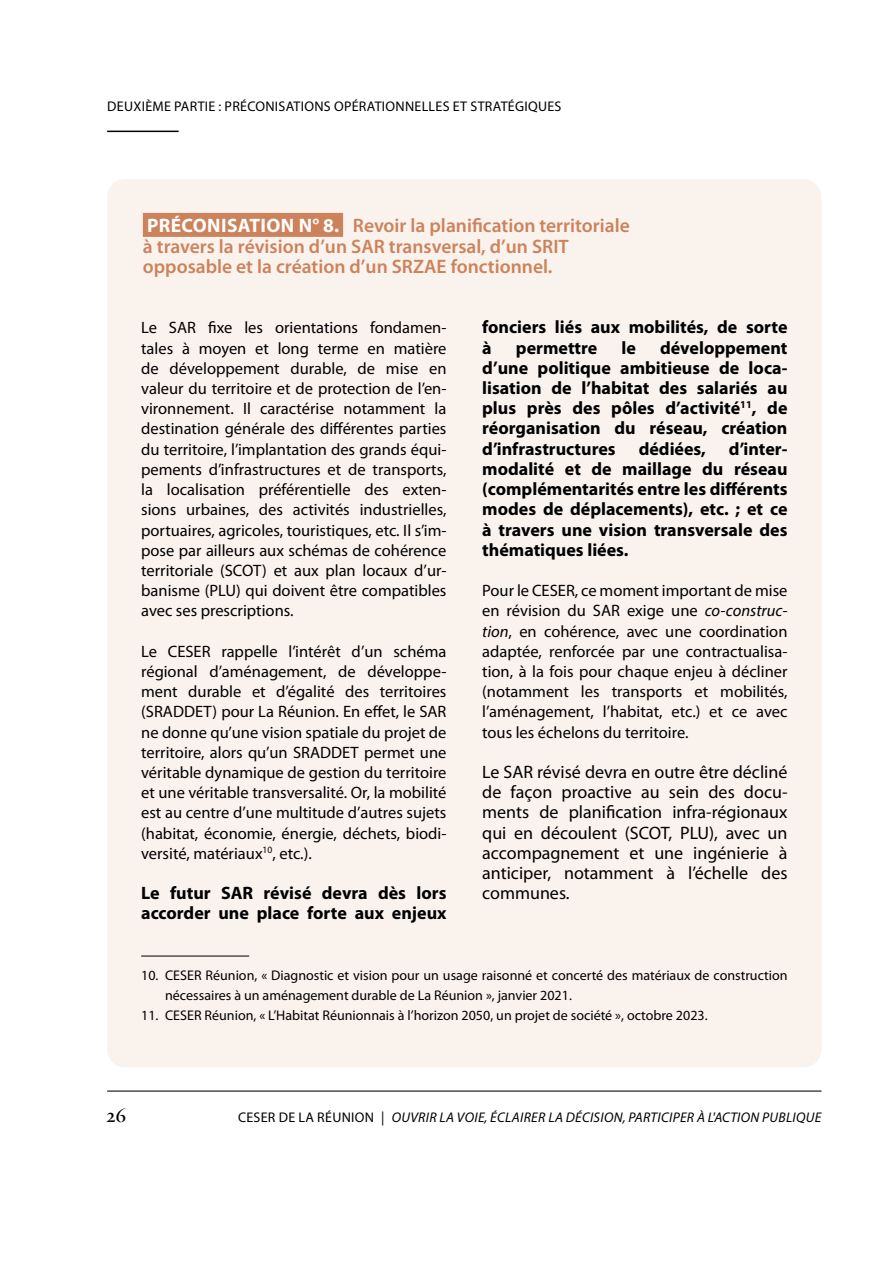
<style>
.page{position:relative;width:893px;height:1263px;background:#fff}
.page>*{position:absolute;margin:0;border:0;box-sizing:border-box;transform-origin:0 0}
.t1{font:21px "Hoefler Titlingpro";color:#000}
.Intertitre_Myriad{font:600 19.5px/20.2px "Myriad Pro";color:#cc835c}
.t2{font:700 18px/20.2px "Myriad Pro";color:#000}
.t3{font:18px/20.2px "Myriad Pro";color:#000;text-align:justify}
.t4{font:16.5px/20.2px "Myriad Pro";color:#000;text-align:justify}
.NOTE{font:14.1px/20.2px "Myriad Pro";color:#000}
.t5{font:italic 14.1px "Myriad Pro";letter-spacing:.02em;color:#000}
.Petit_labeur{font:14.1px "Myriad Pro";letter-spacing:.02em;color:#000}
.s1{font-weight:700;color:#fff}
.s2{font-style:italic}
.s3{font-style:normal}
</style>
<div class="page">
<div style="left:107px;top:179px;width:714px;height:888px;background:#faf2ed;border-radius:18px"></div>
<hr style="left:141px;top:955px;width:108px;height:1px;background:#000">
<div style="left:143px;top:213px;width:200px;height:24px;background:#cc835c"></div>
<hr style="left:107px;top:1090px;width:714px;height:1px;background:#000">
<hr style="left:107px;top:131px;width:72px;height:1px;background:#000">
<p class="Petit_labeur" style="left:107px;top:98px;width:456px">DEUXIÈME PARTIE : PRÉCONISATIONS OPÉRATIONNELLES ET STRATÉGIQUES</p>
<p class="Intertitre_Myriad" style="left:143px;top:215px;width:488px"><span class="s1">PRÉCONISATION N° 8.</span> Revoir la planification territoriale à travers la révision d’un SAR transversal, d’un SRIT opposable et la création d’un SRZAE fonctionnel.</p>
<p class="t4" style="left:141px;top:317px;width:307px">Le SAR fixe les orientations fondamen&shy;tales à moyen et long terme en matière de développement durable, de mise en valeur du territoire et de protection de l’en&shy;vironnement. Il caractérise notamment la destination générale des différentes parties du territoire, l’implantation des grands équi&shy;pements d’infrastructures et de transports, la localisation préférentielle des exten&shy;sions urbaines, des activités industrielles, portuaires, agricoles, touristiques, etc. Il s’im&shy;pose par ailleurs aux schémas de cohérence territoriale (SCOT) et aux plan locaux d’ur&shy;banisme (PLU) qui doivent être compatibles avec ses prescriptions.</p>
<p class="t4" style="left:141px;top:641px;width:307px">Le CESER rappelle l’intérêt d’un schéma régional d’aménagement, de développe&shy;ment durable et d’égalité des territoires (SRADDET) pour La Réunion. En effet, le SAR ne donne qu’une vision spatiale du projet de territoire, alors qu’un SRADDET permet une véritable dynamique de gestion du territoire et une véritable transversalité. Or, la mobilité est au centre d’une multitude d’autres sujets (habitat, économie, énergie, déchets, biodi&shy;versité, matériaux<sup>10</sup>, etc.).</p>
<p class="t2" style="left:141px;top:882px;width:307px">Le futur SAR révisé devra dès lors accorder une place forte aux enjeux</p>
<p class="t2" style="left:482px;top:317px;width:307px">fonciers liés aux mobilités, de sorte à</p>
<p class="t2" style="left:482px;top:337px;width:307px;text-align:justify;text-indent:178px">développement d’une politique ambitieuse de loca&shy;lisation de l’habitat des salariés au plus près des pôles d’activité<sup>11</sup>, de réorganisation du réseau, création d’infrastructures</p>
<p class="t2" style="left:516px;top:337px;width:83px">permettre</p>
<p class="t2" style="left:622px;top:337px;width:16px">le</p>
<p class="t2" style="left:482px;top:438px;width:307px;text-align:justify;text-indent:247px">d’inter&shy;modalité et de maillage du réseau (complémentarités entre les différents modes de déplacements), etc. ; et ce à travers une vision transversale des thématiques liées.</p>
<p class="t4" style="left:482px;top:580px;width:307px">Pour le CESER, ce moment important de mise en révision du SAR exige une <span class="s2">co-construc&shy;tion</span>, en cohérence, avec une coordination adaptée, renforcée par une contractualisa&shy;tion, à la fois pour chaque enjeu à décliner (notamment les transports et mobilités, l’aménagement, l’habitat, etc.) et ce avec tous les échelons du territoire.</p>
<p class="t3" style="left:482px;top:761px;width:307px">Le SAR révisé devra en outre être décliné de façon proactive au sein des docu&shy;ments de planification infra-régionaux qui en découlent (SCOT, PLU), avec un accompagnement et une ingénierie à anticiper, notamment à l’échelle des communes.</p>
<p class="t2" style="left:639px;top:438px;width:69px">dédiées,</p>
<p class="NOTE" style="left:165px;top:965px;width:624px;text-indent:-24px">10. CESER Réunion, « Diagnostic et vision pour un usage raisonné et concerté des matériaux de construction nécessaires à un aménagement durable de La Réunion », janvier 2021.</p>
<p class="NOTE" style="left:141px;top:1005px;width:568px">11. CESER Réunion, « L’Habitat Réunionnais à l’horizon 2050, un projet de société », octobre 2023.</p>
<p class="t1" style="left:106px;top:1100px;width:22px">26</p>
<p class="t5" style="left:238px;top:1108px;width:585px"><span class="s3">CESER DE LA RÉUNION |</span> OUVRIR LA VOIE, ÉCLAIRER LA DÉCISION, PARTICIPER À L'ACTION PUBLIQUE</p>
</div>
